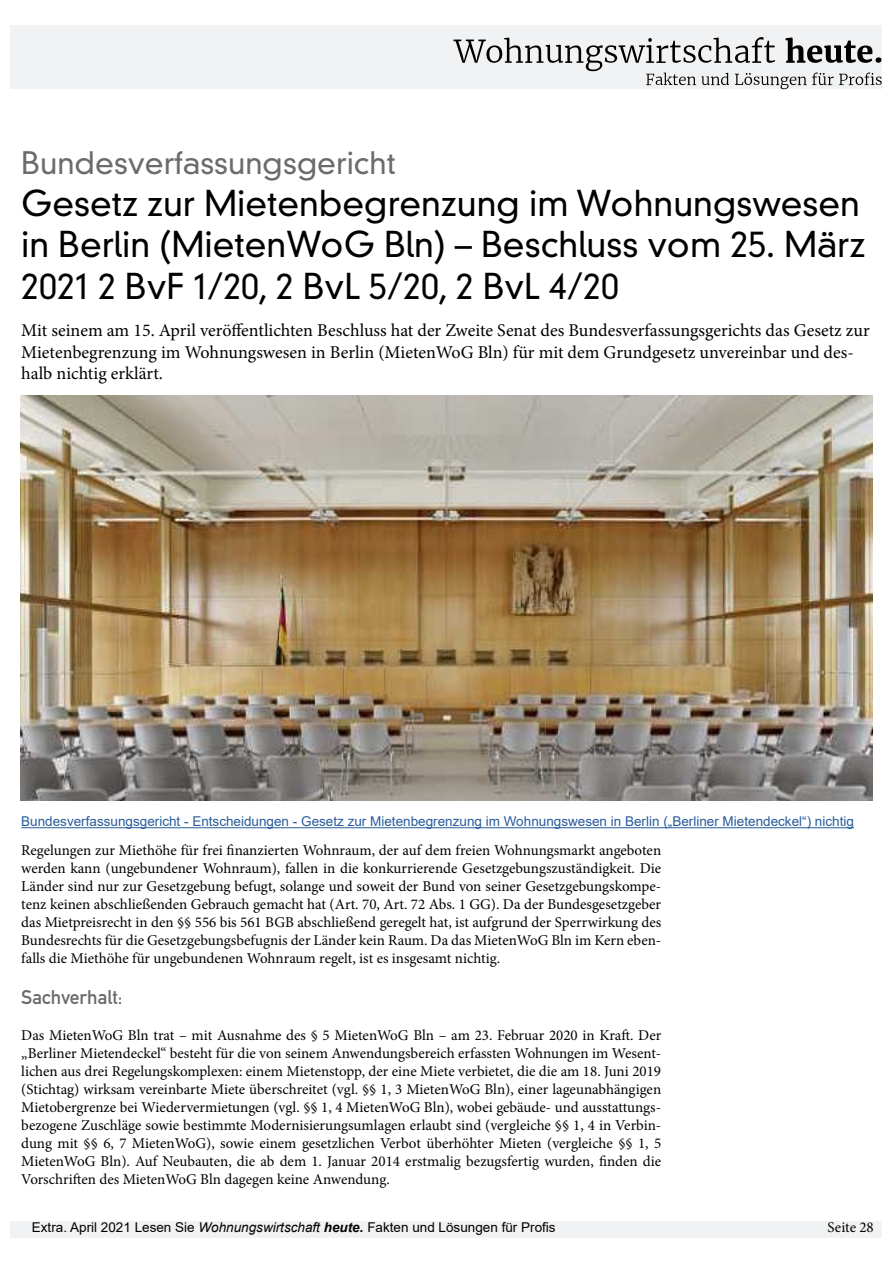
<style>
.page{position:relative;width:893px;height:1263px;background:#fff}
.page>*{position:absolute;margin:0;border:0;box-sizing:border-box;transform-origin:0 0}
.t1{font:300 34.5px/41.4px "DIN Neuzeit Grotesk Std";color:#000}
.t2{font:300 30px "DIN Neuzeit Grotesk Std";color:#6b6b6b}
.t3{font:19.5px "DIN Mittelschrift Std";color:#6b6b6b}
.t4{font:18px/21.6px "Minion Pro";color:#000}
.t5{font:15px/18px "Minion Pro";color:#000;text-align:justify}
.t6{font:13.5px "Arial";color:#275b9b}
.t7{font:13.5px "Arial";color:#000}
.s1{font-style:italic}
.s2{font-weight:700;font-style:italic}
</style>
<div class="page">
<div style="left:11px;top:26px;width:871px;height:63px;background:#f1f2f3"></div>
<svg style="left:453px;top:37px;width:429px;height:52px"></svg>
<div style="left:11px;top:1221px;width:871px;height:16px;background:#f1f2f3"></div>
<img style="left:20px;top:395px;width:853px;height:405px">
<hr style="left:21px;top:827px;width:833px;height:1px;background:#275b9b">
<h2 class="t2" style="left:21px;top:145px;width:376px">Bundesverfassungsgericht</h2>
<h1 class="t1" style="left:21px;top:183px;width:846px">Gesetz zur Mietenbegrenzung im Wohnungswesen in Berlin (MietenWoG Bln) – Beschluss vom 25. März<br>2021 2 BvF 1/20, 2 BvL 5/20, 2 BvL 4/20</h1>
<p class="t4" style="left:21px;top:320px;width:850px">Mit seinem am 15. April veröffentlichten Beschluss hat der Zweite Senat des Bundesverfassungsgerichts das Gesetz zur<br>Mietenbegrenzung im Wohnungswesen in Berlin (MietenWoG Bln) für mit dem Grundgesetz unvereinbar und des&shy;halb nichtig erklärt.</p>
<p class="t6" style="left:21px;top:812px;width:834px">Bundesverfassungsgericht - Entscheidungen - Gesetz zur Mietenbegrenzung im Wohnungswesen in Berlin („Berliner Mietendeckel“) nichtig</p>
<p class="t5" style="left:21px;top:841px;width:642px">Regelungen zur Miethöhe für frei finanzierten Wohnraum, der auf dem freien Wohnungsmarkt angeboten werden kann (ungebundener Wohnraum), fallen in die konkurrierende Gesetzgebungszuständigkeit. Die Länder sind nur zur Gesetzgebung befugt, solange und soweit der Bund von seiner Gesetzgebungskompe&shy;tenz keinen abschließenden Gebrauch gemacht hat (Art. 70, Art. 72 Abs. 1 GG). Da der Bundesgesetzgeber das Mietpreisrecht in den §§ 556 bis 561 BGB abschließend geregelt hat, ist aufgrund der Sperrwirkung des Bundesrechts für die Gesetzgebungsbefugnis der Länder kein Raum. Da das MietenWoG Bln im Kern eben&shy;falls die Miethöhe für ungebundenen Wohnraum regelt, ist es insgesamt nichtig.</p>
<h3 class="t3" style="left:21px;top:986px;width:103px">Sachverhalt:</h3>
<p class="t5" style="left:21px;top:1027px;width:641px">Das MietenWoG Bln trat – mit Ausnahme des § 5 MietenWoG Bln – am 23. Februar 2020 in Kraft. Der „Berliner Mietendeckel“ besteht für die von seinem Anwendungsbereich erfassten Wohnungen im Wesent&shy;lichen aus drei Regelungskomplexen: einem Mietenstopp, der eine Miete verbietet, die die am 18. Juni 2019 (Stichtag) wirksam vereinbarte Miete überschreitet (vgl. §§ 1, 3 MietenWoG Bln), einer lageunabhängigen Mietobergrenze bei Wiedervermietungen (vgl. §§ 1, 4 MietenWoG Bln), wobei gebäude- und ausstattungs&shy;bezogene Zuschläge sowie bestimmte Modernisierungsumlagen erlaubt sind (vergleiche §§ 1, 4 in Verbin&shy;dung mit §§ 6, 7 MietenWoG), sowie einem gesetzlichen Verbot überhöhter Mieten (vergleiche §§ 1, 5<br>MietenWoG Bln). Auf Neubauten, die ab dem 1. Januar 2014 erstmalig bezugsfertig wurden, finden die Vorschriften des MietenWoG Bln dagegen keine Anwendung.</p>
<p class="t7" style="left:32px;top:1218px;width:525px">Extra. April 2021 Lesen Sie <span class="s1">Wohnungswirtschaft</span> <span class="s2">heute.</span> Fakten und Lösungen für Profis</p>
<p class="t5" style="left:828px;top:1218px;width:48px">Seite 28</p>
</div>
